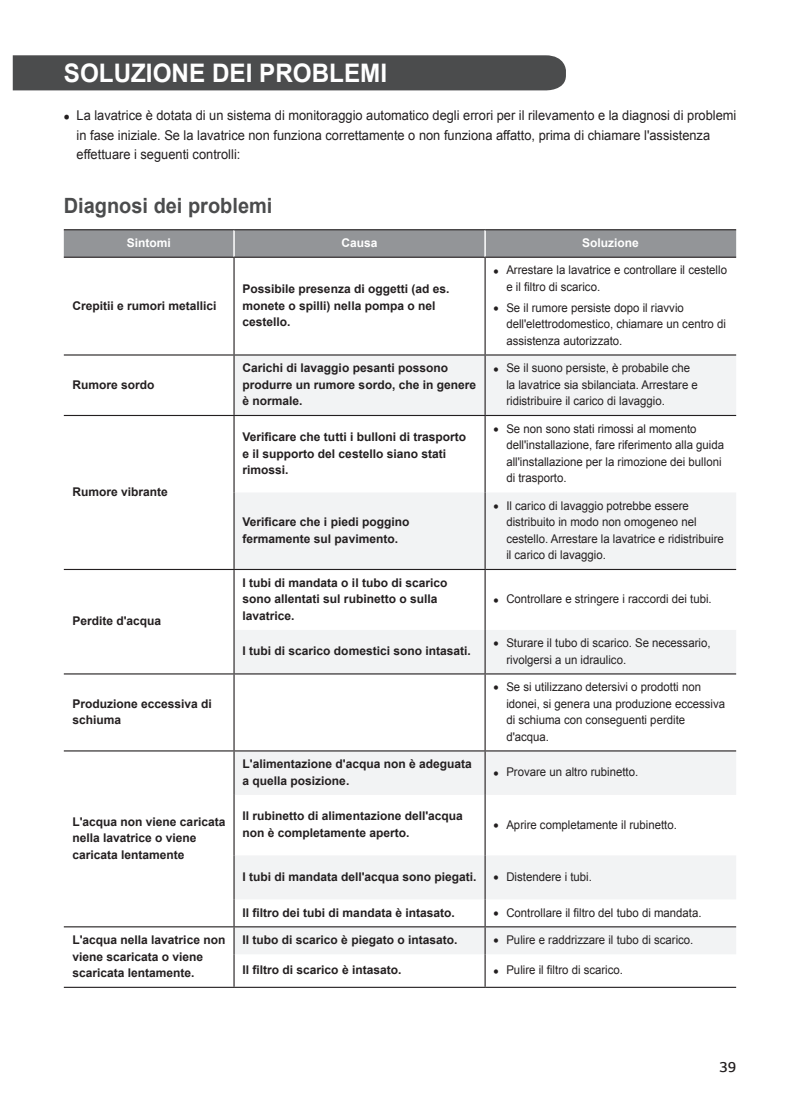
<style>
.page{position:relative;width:800px;height:1119px;background:#fff}
.page>*{position:absolute;margin:0;border:0;box-sizing:border-box;transform-origin:0 0}
.Heading1{font:700 25.5px "Arial";color:#fff;scale:.95 1}
.Heading2{font:700 21px "Arial";color:#4b4c4d;scale:.95 1}
.t1{font:300 15px "LG Smart";color:#231f20}
.t2{font:13.5px/19.5px "Arial";color:#231f20;scale:.95 1}
.t3{font:12px/16.5px "Arial";color:#231f20;scale:.95 1}
.Bold{font:700 12px/16.5px "Arial";color:#231f20}
.Table-Heading{font:700 12px "Arial";color:#fff}
</style>
<div class="page">
<div style="left:13px;top:55px;width:553px;height:36px;background:#4b4c4d"></div>
<svg style="left:234px;top:355px;width:502px;height:599px;fill:#f6f6f6"></svg>
<hr style="left:64px;top:229px;width:170px;height:1px;background:#231f20">
<hr style="left:64px;top:257px;width:170px;height:1px;background:#231f20">
<hr style="left:234px;top:229px;width:251px;height:1px;background:#231f20">
<hr style="left:234px;top:257px;width:251px;height:1px;background:#231f20">
<svg style="left:64px;top:230px;width:672px;height:27px;background:#909295"></svg>
<hr style="left:485px;top:229px;width:251px;height:1px;background:#231f20">
<hr style="left:485px;top:257px;width:251px;height:1px;background:#231f20">
<hr style="left:233px;top:258px;width:1px;height:96px;background:#231f20">
<hr style="left:484px;top:258px;width:1px;height:96px;background:#231f20">
<hr style="left:233px;top:355px;width:1px;height:60px;background:#231f20">
<hr style="left:234px;top:354px;width:251px;height:1px;background:#231f20">
<hr style="left:484px;top:355px;width:1px;height:60px;background:#231f20">
<hr style="left:485px;top:354px;width:251px;height:1px;background:#231f20">
<hr style="left:233px;top:416px;width:1px;height:76px;background:#231f20">
<hr style="left:234px;top:415px;width:251px;height:1px;background:#231f20">
<hr style="left:484px;top:416px;width:1px;height:76px;background:#231f20">
<hr style="left:485px;top:415px;width:251px;height:1px;background:#231f20">
<hr style="left:233px;top:492px;width:1px;height:77px;background:#231f20">
<hr style="left:484px;top:492px;width:1px;height:77px;background:#231f20">
<hr style="left:233px;top:570px;width:1px;height:60px;background:#231f20">
<hr style="left:234px;top:569px;width:251px;height:1px;background:#231f20">
<hr style="left:484px;top:570px;width:1px;height:60px;background:#231f20">
<hr style="left:485px;top:569px;width:251px;height:1px;background:#231f20">
<hr style="left:233px;top:630px;width:1px;height:43px;background:#231f20">
<hr style="left:484px;top:630px;width:1px;height:43px;background:#231f20">
<hr style="left:233px;top:674px;width:1px;height:76px;background:#231f20">
<hr style="left:234px;top:673px;width:251px;height:1px;background:#231f20">
<hr style="left:484px;top:674px;width:1px;height:76px;background:#231f20">
<hr style="left:485px;top:673px;width:251px;height:1px;background:#231f20">
<hr style="left:233px;top:751px;width:1px;height:43px;background:#231f20">
<hr style="left:234px;top:750px;width:251px;height:1px;background:#231f20">
<hr style="left:484px;top:751px;width:1px;height:43px;background:#231f20">
<hr style="left:485px;top:750px;width:251px;height:1px;background:#231f20">
<hr style="left:233px;top:794px;width:1px;height:61px;background:#231f20">
<hr style="left:484px;top:794px;width:1px;height:61px;background:#231f20">
<hr style="left:233px;top:855px;width:1px;height:44px;background:#231f20">
<hr style="left:484px;top:855px;width:1px;height:44px;background:#231f20">
<svg style="left:233px;top:899px;width:1px;height:55px"></svg>
<hr style="left:234px;top:926px;width:251px;height:1px;background:#231f20">
<svg style="left:484px;top:899px;width:1px;height:55px"></svg>
<hr style="left:485px;top:926px;width:251px;height:1px;background:#231f20">
<hr style="left:233px;top:954px;width:1px;height:32px;background:#231f20">
<hr style="left:484px;top:954px;width:1px;height:32px;background:#231f20">
<hr style="left:64px;top:986px;width:170px;height:1px;background:#231f20">
<hr style="left:234px;top:986px;width:251px;height:1px;background:#231f20">
<hr style="left:485px;top:986px;width:251px;height:1px;background:#231f20">
<hr style="left:64px;top:354px;width:170px;height:1px;background:#231f20">
<hr style="left:64px;top:415px;width:170px;height:1px;background:#231f20">
<hr style="left:64px;top:569px;width:170px;height:1px;background:#231f20">
<hr style="left:64px;top:750px;width:170px;height:1px;background:#231f20">
<hr style="left:64px;top:926px;width:170px;height:1px;background:#231f20">
<hr style="left:64px;top:673px;width:170px;height:1px;background:#231f20">
<p class="Heading1" style="left:64px;top:56px;width:342px">SOLUZIONE DEI PROBLEMI</p>
<p class="t2" style="left:77px;top:106px;width:696px;text-indent:-13px">• La lavatrice è dotata di un sistema di monitoraggio automatico degli errori per il rilevamento e la diagnosi di problemi in fase iniziale. Se la lavatrice non funziona correttamente o non funziona affatto, prima di chiamare l'assistenza effettuare i seguenti controlli:</p>
<p class="Heading2" style="left:64px;top:192px;width:221px">Diagnosi dei problemi</p>
<p class="Table-Heading" style="left:127px;top:235px;width:46px">Sintomi</p>
<p class="Table-Heading" style="left:341px;top:235px;width:38px">Causa</p>
<p class="Table-Heading" style="left:582px;top:235px;width:58px">Soluzione</p>
<p class="Bold" style="left:72px;top:297px;width:146px">Crepitii e rumori metallici</p>
<p class="Bold" style="left:72px;top:376px;width:84px">Rumore sordo</p>
<p class="Bold" style="left:72px;top:484px;width:97px">Rumore vibrante</p>
<p class="Bold" style="left:72px;top:613px;width:90px">Perdite d'acqua</p>
<p class="Bold" style="left:72px;top:695px;width:141px">Produzione eccessiva di schiuma</p>
<p class="Bold" style="left:72px;top:813px;width:154px">L'acqua non viene caricata nella lavatrice o viene caricata lentamente</p>
<p class="Bold" style="left:242px;top:281px;width:208px">Possibile presenza di oggetti (ad es. monete o spilli) nella pompa o nel cestello.</p>
<p class="t3" style="left:506px;top:262px;width:234px;text-indent:-13px">• Arrestare la lavatrice e controllare il cestello e il filtro di scarico.</p>
<p class="t3" style="left:506px;top:299px;width:233px;text-indent:-13px">• Se il rumore persiste dopo il riavvio dell'elettrodomestico, chiamare un centro di assistenza autorizzato.</p>
<p class="Bold" style="left:242px;top:360px;width:235px">Carichi di lavaggio pesanti possono produrre un rumore sordo, che in genere è normale.</p>
<p class="t3" style="left:506px;top:360px;width:203px;text-indent:-13px">• Se il suono persiste, è probabile che la lavatrice sia sbilanciata. Arrestare e ridistribuire il carico di lavaggio.</p>
<p class="Bold" style="left:242px;top:429px;width:225px">Verificare che tutti i bulloni di trasporto e il supporto del cestello siano stati rimossi.</p>
<p class="t3" style="left:506px;top:420px;width:231px;text-indent:-13px">• Se non sono stati rimossi al momento dell'installazione, fare riferimento alla guida all'installazione per la rimozione dei bulloni di trasporto.</p>
<p class="Bold" style="left:242px;top:514px;width:168px">Verificare che i piedi poggino fermamente sul pavimento.</p>
<p class="t3" style="left:506px;top:497px;width:230px;text-indent:-13px">• Il carico di lavaggio potrebbe essere distribuito in modo non omogeneo nel cestello. Arrestare la lavatrice e ridistribuire il carico di lavaggio.</p>
<p class="Bold" style="left:242px;top:574px;width:206px">I tubi di mandata o il tubo di scarico sono allentati sul rubinetto o sulla lavatrice.</p>
<p class="t3" style="left:493px;top:591px;width:231px">• Controllare e stringere i raccordi dei tubi.</p>
<p class="Bold" style="left:242px;top:643px;width:230px">I tubi di scarico domestici sono intasati.</p>
<p class="t3" style="left:506px;top:634px;width:216px;text-indent:-13px">• Sturare il tubo di scarico. Se necessario, rivolgersi a un idraulico.</p>
<p class="t3" style="left:506px;top:678px;width:232px;text-indent:-13px">• Se si utilizzano detersivi o prodotti non idonei, si genera una produzione eccessiva di schiuma con conseguenti perdite d'acqua.</p>
<p class="Bold" style="left:242px;top:756px;width:231px">L'alimentazione d'acqua non è adeguata a quella posizione.</p>
<p class="t3" style="left:493px;top:764px;width:154px">• Provare un altro rubinetto.</p>
<p class="Bold" style="left:242px;top:808px;width:222px">Il rubinetto di alimentazione dell'acqua non è completamente aperto.</p>
<p class="t3" style="left:493px;top:816px;width:194px">• Aprire completamente il rubinetto.</p>
<p class="Bold" style="left:242px;top:868px;width:235px">I tubi di mandata dell'acqua sono piegati.</p>
<p class="t3" style="left:493px;top:868px;width:105px">• Distendere i tubi.</p>
<p class="Bold" style="left:242px;top:904px;width:214px">Il filtro dei tubi di mandata è intasato.</p>
<p class="t3" style="left:493px;top:904px;width:220px">• Controllare il filtro del tubo di mandata.</p>
<p class="Bold" style="left:72px;top:931px;width:154px">L'acqua nella lavatrice non viene scaricata o viene scaricata lentamente.</p>
<p class="Bold" style="left:242px;top:931px;width:216px">Il tubo di scarico è piegato o intasato.</p>
<p class="t3" style="left:493px;top:931px;width:212px">• Pulire e raddrizzare il tubo di scarico.</p>
<p class="Bold" style="left:242px;top:962px;width:160px">Il filtro di scarico è intasato.</p>
<p class="t3" style="left:493px;top:961px;width:138px">• Pulire il filtro di scarico.</p>
<p class="t1" style="left:719px;top:1057px;width:18px">39</p>
</div>
